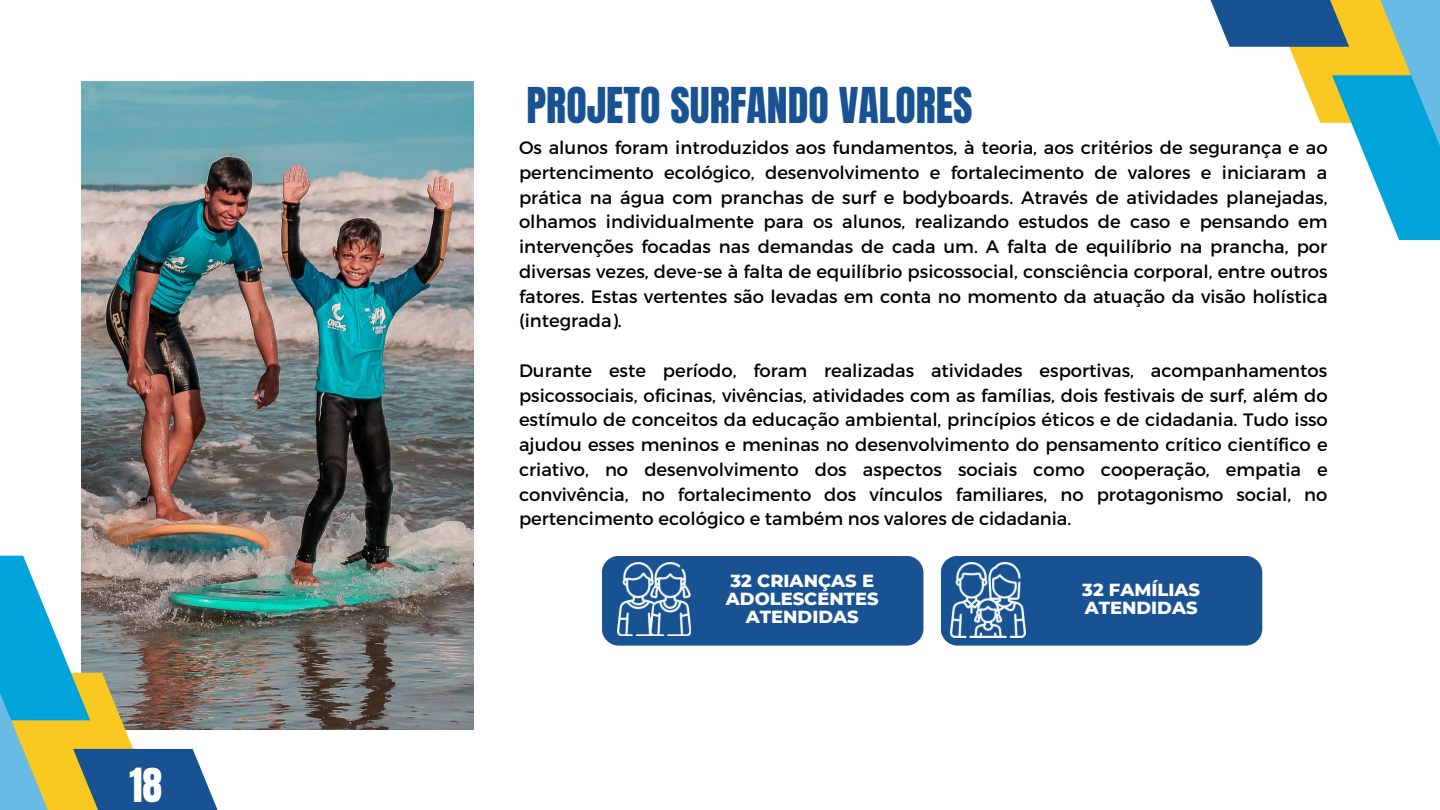
<style>
.page{position:relative;width:1440px;height:810px;background:#fff}
.page>*{position:absolute;margin:0;border:0;box-sizing:border-box;transform-origin:0 0}
.t1{font:42px "Anton";color:#185293}
.t2{font:40px "Anton";color:#fff}
.t3{font:18px/24.8px "Montserrat";color:#000;text-align:justify}
.t4{font:800 17.9px/18px "Montserrat";color:#fff;text-align:center}
</style>
<div class="page">
<img style="left:81px;top:81px;width:392px;height:648px">
<svg style="left:0;top:556px;width:223px;height:254px"></svg>
<svg style="left:1210px;top:0;width:230px;height:240px"></svg>
<div style="left:602px;top:556px;width:321px;height:90px;background:#185293;border-radius:17px"></div>
<div style="left:941px;top:556px;width:321px;height:90px;background:#185293;border-radius:17px"></div>
<img style="left:617px;top:563px;width:73px;height:72px">
<img style="left:951px;top:563px;width:75px;height:75px">
<h2 class="t2" style="left:129px;top:756px;width:34px">18</h2>
<h1 class="t1" style="left:526px;top:75px;width:448px">PROJETO SURFANDO VALORES</h1>
<p class="t3" style="left:519px;top:134px;width:810px">Os alunos foram introduzidos aos fundamentos, à teoria, aos critérios de segurança e ao pertencimento ecológico, desenvolvimento e fortalecimento de valores e iniciaram a prática na água com pranchas de surf e bodyboards. Através de atividades planejadas, olhamos individualmente para os alunos, realizando estudos de caso e pensando em intervenções focadas nas demandas de cada um. A falta de equilíbrio na prancha, por diversas vezes, deve-se à falta de equilíbrio psicossocial, consciência corporal, entre outros fatores. Estas vertentes são levadas em conta no momento da atuação da visão holística (integrada).</p>
<p class="t3" style="left:519px;top:357px;width:810px">Durante este período, foram realizadas atividades esportivas, acompanhamentos psicossociais, oficinas, vivências, atividades com as famílias, dois festivais de surf, além do estímulo de conceitos da educação ambiental, princípios éticos e de cidadania. Tudo isso ajudou esses meninos e meninas no desenvolvimento do pensamento crítico científico e criativo, no desenvolvimento dos aspectos sociais como cooperação, empatia e convivência, no fortalecimento dos vínculos familiares, no protagonismo social, no pertencimento ecológico e também nos valores de cidadania.</p>
<p class="t4" style="left:726px;top:571px;width:154px">32 CRIANÇAS E<br>ADOLESCENTES<br>ATENDIDAS</p>
<p class="t4" style="left:1082px;top:581px;width:119px;text-align:left">32 FAMÍLIAS<br>ATENDIDAS</p>
</div>
